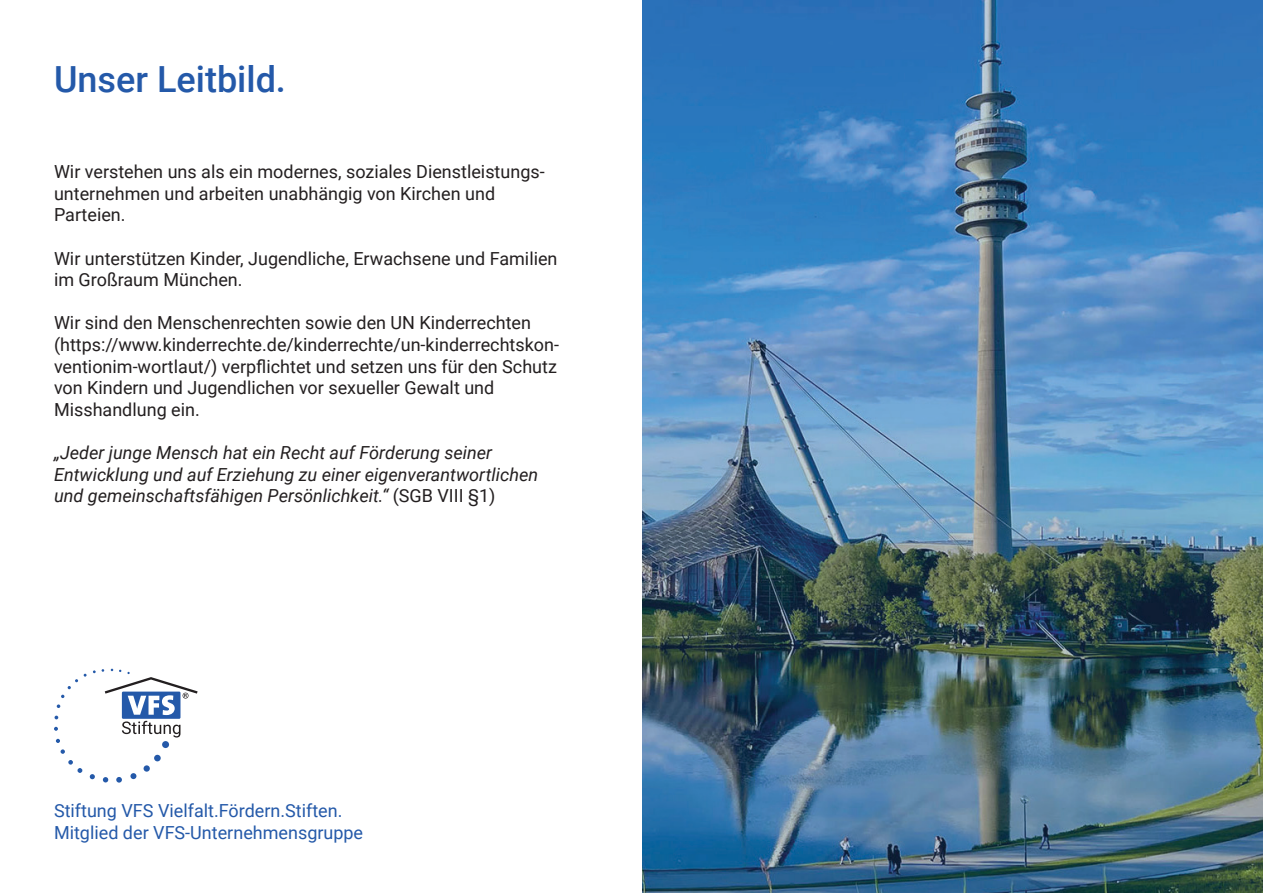
<style>
.page{position:relative;width:1263px;height:893px;background:#fff}
.page>*{position:absolute;margin:0;border:0;box-sizing:border-box;transform-origin:0 0}
.t1{font:500 36px "Roboto";color:#2459a9}
.t2{font:18px/21.6px "Roboto";color:#231f20}
.t3{font:italic 18px/21.6px "Roboto";color:#231f20}
.t4{font:18px "Roboto";color:#2459a9}
.s1{font-style:normal}
</style>
<div class="page">
<img style="left:642px;top:0;width:621px;height:893px">
<div style="left:154px;top:755px;width:7px;height:6px;background:#2459a9;border-radius:50%"></div>
<div style="left:144px;top:765px;width:6px;height:7px;background:#2459a9;border-radius:50%"></div>
<svg style="left:130px;top:773px;width:6px;height:6px"></svg>
<svg style="left:116px;top:777px;width:6px;height:6px"></svg>
<svg style="left:103px;top:777px;width:5px;height:5px"></svg>
<svg style="left:90px;top:774px;width:5px;height:5px"></svg>
<svg style="left:68px;top:760px;width:14px;height:13px"></svg>
<svg style="left:61px;top:749px;width:4px;height:5px"></svg>
<svg style="left:56px;top:739px;width:4px;height:4px"></svg>
<svg style="left:54px;top:727px;width:4px;height:4px"></svg>
<svg style="left:57px;top:704px;width:3px;height:4px"></svg>
<svg style="left:68px;top:679px;width:10px;height:10px"></svg>
<div style="left:162px;top:741px;width:7px;height:7px;background:#2459a9;border-radius:50%"></div>
<svg style="left:102px;top:669px;width:96px;height:68px"></svg>
<p class="t1" style="left:54px;top:54px;width:233px">Unser Leitbild.</p>
<p class="t2" style="left:54px;top:160px;width:492px">Wir verstehen uns als ein modernes, soziales Dienstleistungs-</p>
<p class="t2" style="left:54px;top:182px;width:443px">unternehmen und arbeiten unabhängig von Kirchen und</p>
<p class="t2" style="left:54px;top:203px;width:73px">Parteien.</p>
<p class="t2" style="left:54px;top:247px;width:505px">Wir unterstützen Kinder, Jugendliche, Erwachsene und Familien im Großraum München.</p>
<p class="t2" style="left:54px;top:311px;width:479px">Wir sind den Menschenrechten sowie den UN Kinderrechten</p>
<p class="t2" style="left:54px;top:333px;width:507px;text-align:justify">(https://www.kinderrechte.de/kinderrechte/un-kinderrechtskon&shy;ventionim-wortlaut/) verpflichtet und setzen uns für den Schutz von Kindern und Jugendlichen vor sexueller Gewalt und</p>
<p class="t2" style="left:54px;top:398px;width:147px">Misshandlung ein.</p>
<p class="t3" style="left:54px;top:441px;width:440px">„Jeder junge Mensch hat ein Recht auf Förderung seiner</p>
<p class="t3" style="left:54px;top:463px;width:486px">Entwicklung und auf Erziehung zu einer eigenverantwortlichen und gemeinschaftsfähigen Persönlichkeit.“ <span class="s1">(SGB VIII §1)</span></p>
<p class="t4" style="left:54px;top:798px;width:290px">Stiftung VFS Vielfalt.Fördern.Stiften.</p>
<p class="t4" style="left:54px;top:820px;width:311px">Mitglied der VFS-Unternehmensgruppe</p>
</div>
